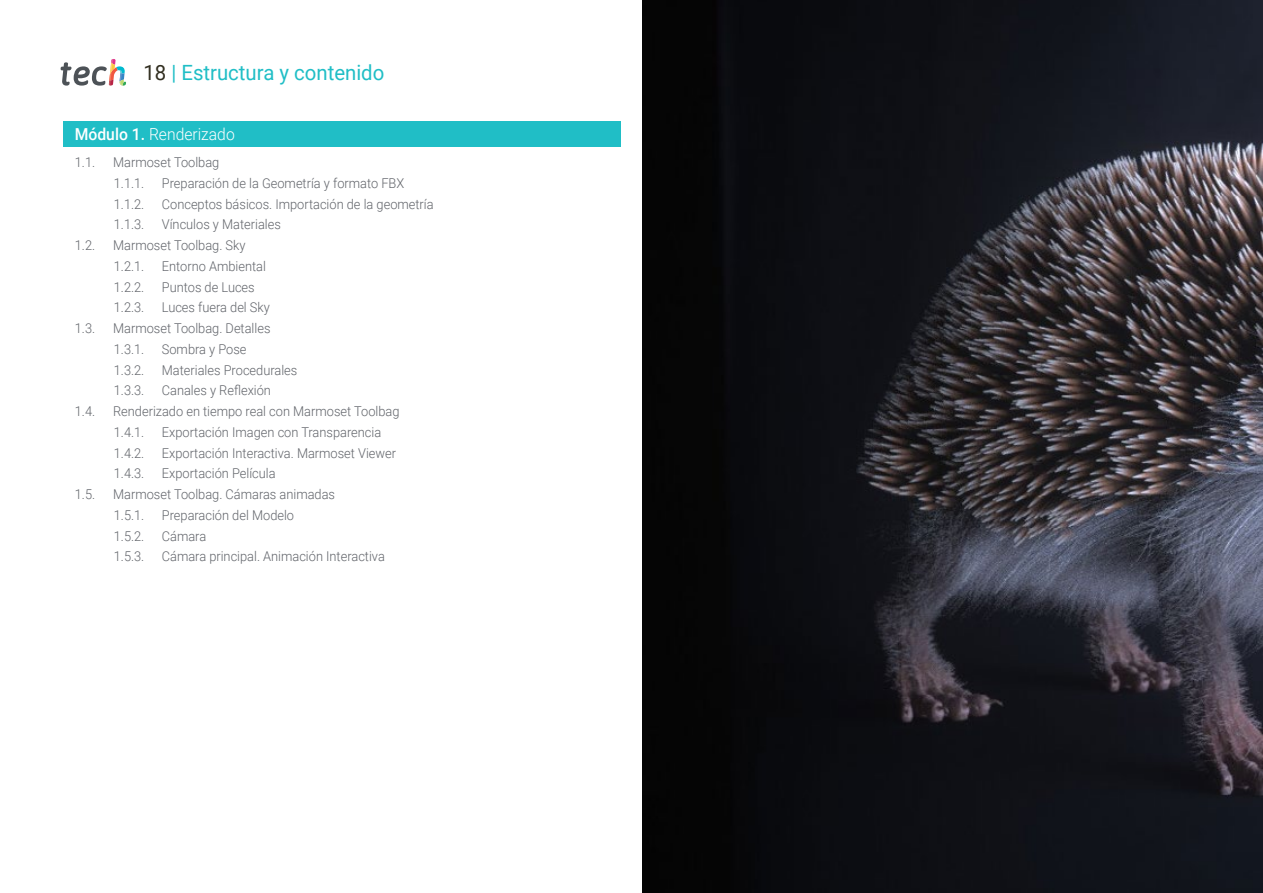
<style>
.page{position:relative;width:1263px;height:893px;background:#fff}
.page>*{position:absolute;margin:0;border:0;box-sizing:border-box;transform-origin:0 0}
.t1{font:21px "Roboto";color:#20bec6}
.t2{font:300 16.5px "Roboto";color:#fff;scale:.95 1}
.t3{font:300 13.5px/20.7px "Roboto";color:#61646a;scale:.95 1}
.s1{color:#312e20}
.s2{font-weight:500}
</style>
<div class="page">
<div style="left:64px;top:121px;width:557px;height:25px;background:#20bec6"></div>
<svg style="left:61px;top:59px;width:65px;height:27px"></svg>
<img style="left:642px;top:0;width:621px;height:893px">
<h1 class="t1" style="left:144px;top:57px;width:242px"><span class="s1">18</span> | Estructura y contenido</h1>
<p class="t2" style="left:75px;top:123px;width:170px"><span class="s2">Módulo 1.</span> Renderizado</p>
<p class="t3" style="left:75px;top:151px;width:23px">1.1.</p>
<p class="t3" style="left:113px;top:151px;width:113px">Marmoset Toolbag<br>1.1.1.</p>
<p class="t3" style="left:162px;top:172px;width:257px">Preparación de la Geometría y formato FBX</p>
<p class="t3" style="left:114px;top:193px;width:34px">1.1.2.</p>
<p class="t3" style="left:162px;top:193px;width:288px">Conceptos básicos. Importación de la geometría</p>
<p class="t3" style="left:114px;top:214px;width:34px">1.1.3.</p>
<p class="t3" style="left:162px;top:214px;width:127px">Vínculos y Materiales</p>
<p class="t3" style="left:75px;top:234px;width:23px">1.2.</p>
<p class="t3" style="left:113px;top:234px;width:141px">Marmoset Toolbag. Sky<br>1.2.1.</p>
<p class="t3" style="left:162px;top:255px;width:111px">Entorno Ambiental</p>
<p class="t3" style="left:114px;top:276px;width:34px">1.2.2.</p>
<p class="t3" style="left:162px;top:276px;width:99px">Puntos de Luces</p>
<p class="t3" style="left:114px;top:297px;width:34px">1.2.3.</p>
<p class="t3" style="left:162px;top:297px;width:115px">Luces fuera del Sky</p>
<p class="t3" style="left:75px;top:317px;width:23px">1.3.</p>
<p class="t3" style="left:113px;top:317px;width:167px">Marmoset Toolbag. Detalles<br>1.3.1.</p>
<p class="t3" style="left:162px;top:338px;width:91px">Sombra y Pose</p>
<p class="t3" style="left:114px;top:359px;width:34px">1.3.2.</p>
<p class="t3" style="left:162px;top:359px;width:144px">Materiales Procedurales</p>
<p class="t3" style="left:114px;top:380px;width:34px">1.3.3.</p>
<p class="t3" style="left:162px;top:380px;width:116px">Canales y Reflexión</p>
<p class="t3" style="left:75px;top:400px;width:23px">1.4.</p>
<p class="t3" style="left:113px;top:400px;width:303px">Renderizado en tiempo real con Marmoset Toolbag<br>1.4.1.</p>
<p class="t3" style="left:162px;top:421px;width:232px">Exportación Imagen con Transparencia</p>
<p class="t3" style="left:114px;top:442px;width:34px">1.4.2.</p>
<p class="t3" style="left:162px;top:442px;width:248px">Exportación Interactiva. Marmoset Viewer</p>
<p class="t3" style="left:114px;top:463px;width:34px">1.4.3.</p>
<p class="t3" style="left:162px;top:463px;width:121px">Exportación Película</p>
<p class="t3" style="left:75px;top:483px;width:23px">1.5.</p>
<p class="t3" style="left:113px;top:483px;width:235px">Marmoset Toolbag. Cámaras animadas<br>1.5.1.</p>
<p class="t3" style="left:162px;top:504px;width:141px">Preparación del Modelo</p>
<p class="t3" style="left:114px;top:525px;width:34px">1.5.2.</p>
<p class="t3" style="left:162px;top:525px;width:48px">Cámara</p>
<p class="t3" style="left:114px;top:546px;width:34px">1.5.3.</p>
<p class="t3" style="left:162px;top:546px;width:236px">Cámara principal. Animación Interactiva</p>
</div>
